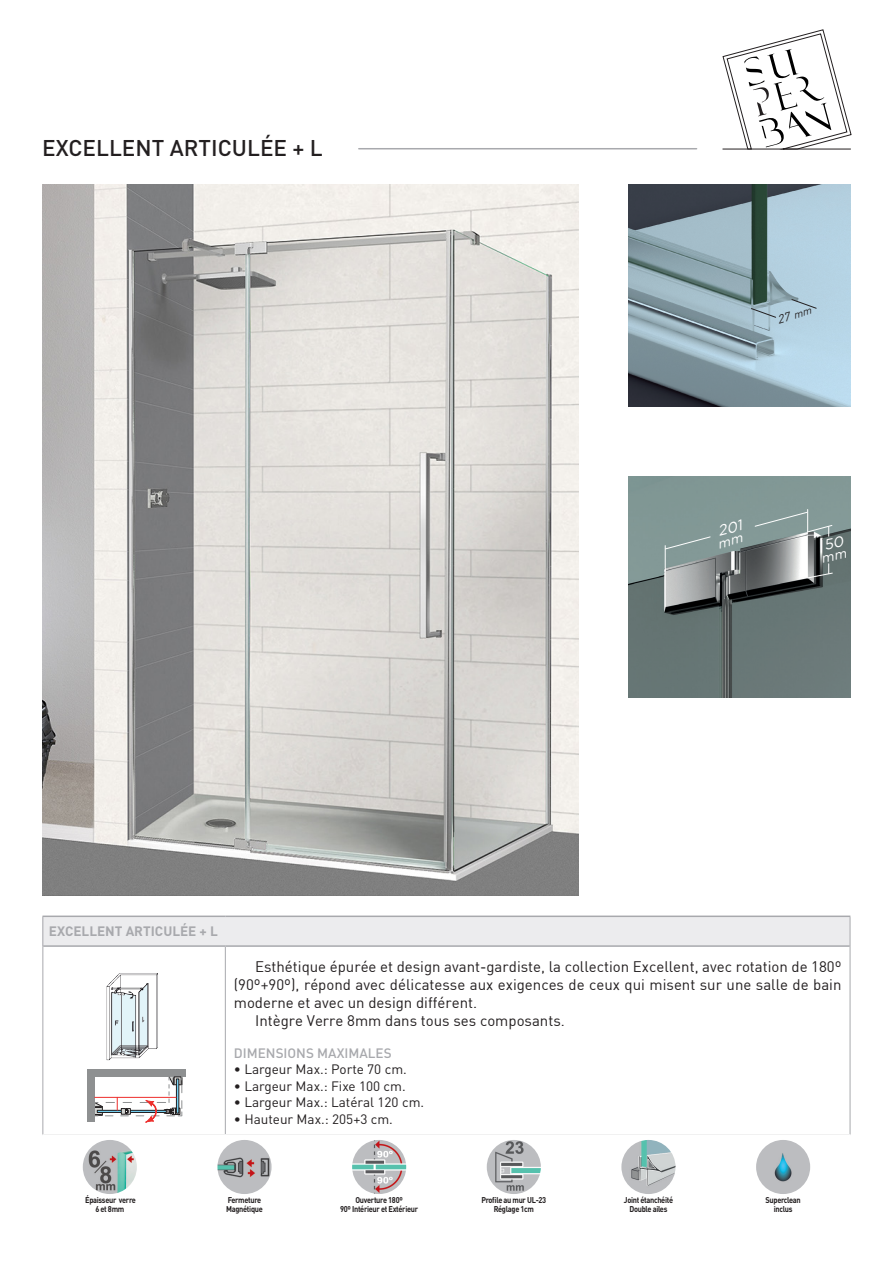
<style>
.page{position:relative;width:893px;height:1263px;background:#fff}
.page>*{position:absolute;margin:0;border:0;box-sizing:border-box;transform-origin:0 0}
.t1{font:500 22.5px "DIN Pro";color:#231f20}
.t2{font:15px/18px "DIN";color:#231f20;text-align:justify}
.t3{font:13.5px "DIN Pro";color:#231f20}
.t4{font:700 13.5px "DIN Pro";color:#a8a9ad}
.t5{font:500 13.5px "DIN Pro";color:#a8a9ad}
.t6{font:italic 12px "DIN Pro";color:#231f20}
.t7{font:700 8.4px/9px "DIN Pro";letter-spacing:-.04em;color:#231f20;text-align:center;scale:.89 1}
.s1{font-size:10.5px}
</style>
<div class="page">
<img style="left:42px;top:185px;width:536px;height:710px">
<hr style="left:359px;top:148px;width:338px;height:1px;background:#a8a9ad">
<div style="left:43px;top:916px;width:807px;height:30px;background:#ececee"></div>
<hr style="left:42px;top:915px;width:183px;height:2px;background:#a8a9ad">
<hr style="left:225px;top:915px;width:625px;height:2px;background:#a8a9ad">
<svg style="left:42px;top:917px;width:1px;height:29px"></svg>
<svg style="left:850px;top:917px;width:1px;height:29px"></svg>
<hr style="left:43px;top:945px;width:182px;height:2px;background:#a8a9ad">
<hr style="left:42px;top:946px;width:1px;height:188px;background:#a8a9ad">
<hr style="left:42px;top:1134px;width:183px;height:1px;background:#a8a9ad">
<hr style="left:225px;top:945px;width:625px;height:2px;background:#a8a9ad">
<hr style="left:225px;top:947px;width:1px;height:187px;background:#a8a9ad">
<hr style="left:850px;top:946px;width:1px;height:188px;background:#a8a9ad">
<img style="left:106px;top:973px;width:52px;height:88px">
<div style="left:87px;top:1069px;width:99px;height:7px;background:#8e9091"></div>
<div style="left:87px;top:1073px;width:7px;height:48px;background:#8e9091"></div>
<svg style="left:94px;top:1076px;width:89px;height:47px"></svg>
<svg style="left:43px;top:1134px;width:807px;height:60px"></svg>
<img style="left:83px;top:1140px;width:54px;height:54px;border-radius:27px">
<img style="left:217px;top:1140px;width:55px;height:54px;border-radius:27px">
<img style="left:352px;top:1140px;width:54px;height:54px;border-radius:27px">
<img style="left:487px;top:1140px;width:54px;height:54px;border-radius:27px">
<img style="left:621px;top:1140px;width:54px;height:54px;border-radius:27px">
<img style="left:756px;top:1140px;width:54px;height:54px;border-radius:27px">
<img style="left:629px;top:185px;width:221px;height:222px">
<svg style="left:750px;top:308px;width:27px;height:10px"></svg>
<svg style="left:791px;top:299px;width:26px;height:10px"></svg>
<img style="left:629px;top:476px;width:221px;height:222px">
<svg style="left:664px;top:536px;width:47px;height:35px"></svg>
<svg style="left:722px;top:29px;width:130px;height:120px"></svg>
<hr style="left:722px;top:149px;width:129px;height:1px;background:#231f20">
<svg style="left:754px;top:509px;width:92px;height:70px"></svg>
<svg style="left:720px;top:520px;width:22px;height:28px"></svg>
<p class="t1" style="left:42px;top:133px;width:282px">EXCELLENT ARTICULÉE + L</p>
<p class="t4" style="left:49px;top:922px;width:170px">EXCELLENT ARTICULÉE + L</p>
<p class="t6" style="left:775px;top:312px;width:37px;rotate:-17deg">27 <span class="s1">mm</span></p>
<p class="t7" style="left:85px;top:1195px;width:58px">Épaisseur verre</p>
<p class="t7" style="left:95px;top:1204px;width:34px">6 et 8mm</p>
<p class="t2" style="left:234px;top:957px;width:609px;text-indent:21px">Esthétique épurée et design avant-gardiste, la collection Excellent, avec rotation de 180º (90º+90º), répond avec délicatesse aux exigences de ceux qui misent sur une salle de bain moderne et avec un design différent.</p>
<p class="t2" style="left:255px;top:1011px;width:311px">Intègre Verre 8mm dans tous ses composants.</p>
<p class="t5" style="left:234px;top:1044px;width:159px">DIMENSIONS MAXIMALES</p>
<p class="t3" style="left:234px;top:1060px;width:174px">• Largeur Max.: Porte 70 cm.</p>
<p class="t3" style="left:234px;top:1077px;width:173px">• Largeur Max.: Fixe 100 cm.</p>
<p class="t3" style="left:234px;top:1093px;width:192px">• Largeur Max.: Latéral 120 cm.</p>
<p class="t3" style="left:234px;top:1110px;width:161px">• Hauteur Max.: 205+3 cm.</p>
<p class="t7" style="left:228px;top:1195px;width:39px">Fermeture</p>
<p class="t7" style="left:226px;top:1204px;width:43px">Magnétique</p>
<p class="t7" style="left:355px;top:1195px;width:55px">Ouverture 180º</p>
<p class="t7" style="left:340px;top:1204px;width:89px">90º Intérieur et Extérieur</p>
<p class="t7" style="left:481px;top:1195px;width:74px">Profile au mur UL-23</p>
<p class="t7" style="left:494px;top:1204px;width:47px">Réglage 1cm</p>
<p class="t7" style="left:624px;top:1195px;width:57px">Joint étanchéité</p>
<p class="t7" style="left:629px;top:1204px;width:44px">Double ailes</p>
<p class="t7" style="left:765px;top:1195px;width:41px">Superclean inclus</p>
</div>
